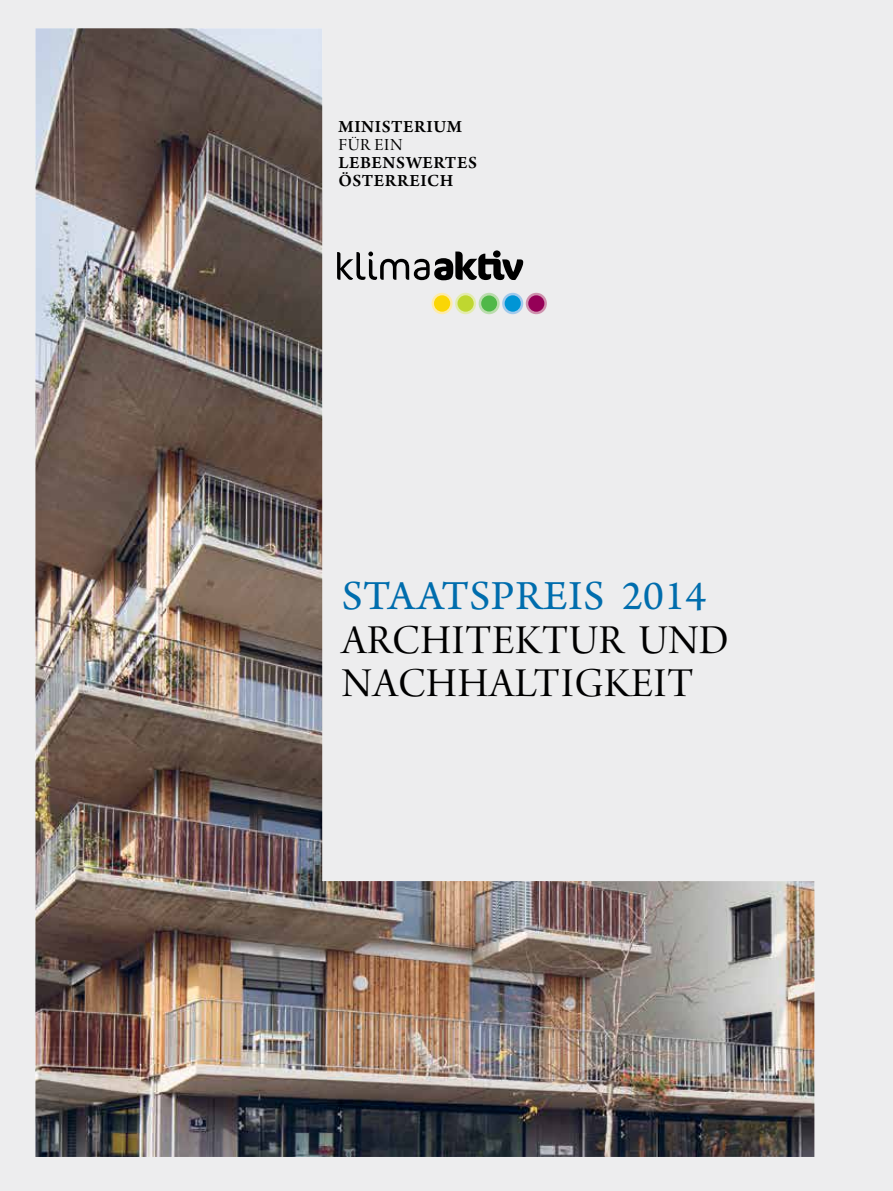
<style>
.page{position:relative;width:893px;height:1191px;background:#fff}
.page>*{position:absolute;margin:0;border:0;box-sizing:border-box;transform-origin:0 0}
.t1{font:43.5px/43.5px "Arno Pro Display";letter-spacing:.02em;color:#000}
.t2{font:43.5px "Arno Pro";letter-spacing:.01em;color:#006dad}
.t3{font:600 18px/18px "Arno Pro";letter-spacing:.035em;color:#000}
.t4{font:18px "Arno Pro Display";letter-spacing:.035em;color:#000}
</style>
<div class="page">
<div style="left:1px;top:0;width:892px;height:1191px;background:#ededee"></div>
<img style="left:35px;top:28px;width:779px;height:1129px">
<p class="t3" style="left:338px;top:119px;width:124px">MINISTERIUM</p>
<p class="t4" style="left:338px;top:135px;width:65px">FÜR EIN</p>
<p class="t3" style="left:338px;top:155px;width:140px">LEBENSWERTES<br>ÖSTERREICH</p>
<h1 class="t2" style="left:342px;top:571px;width:366px">Staatspreis 2014</h1>
<h1 class="t1" style="left:342px;top:621px;width:388px">ARCHITEKTUR UND<br>NACHHALTIGKEIT</h1>
</div>
